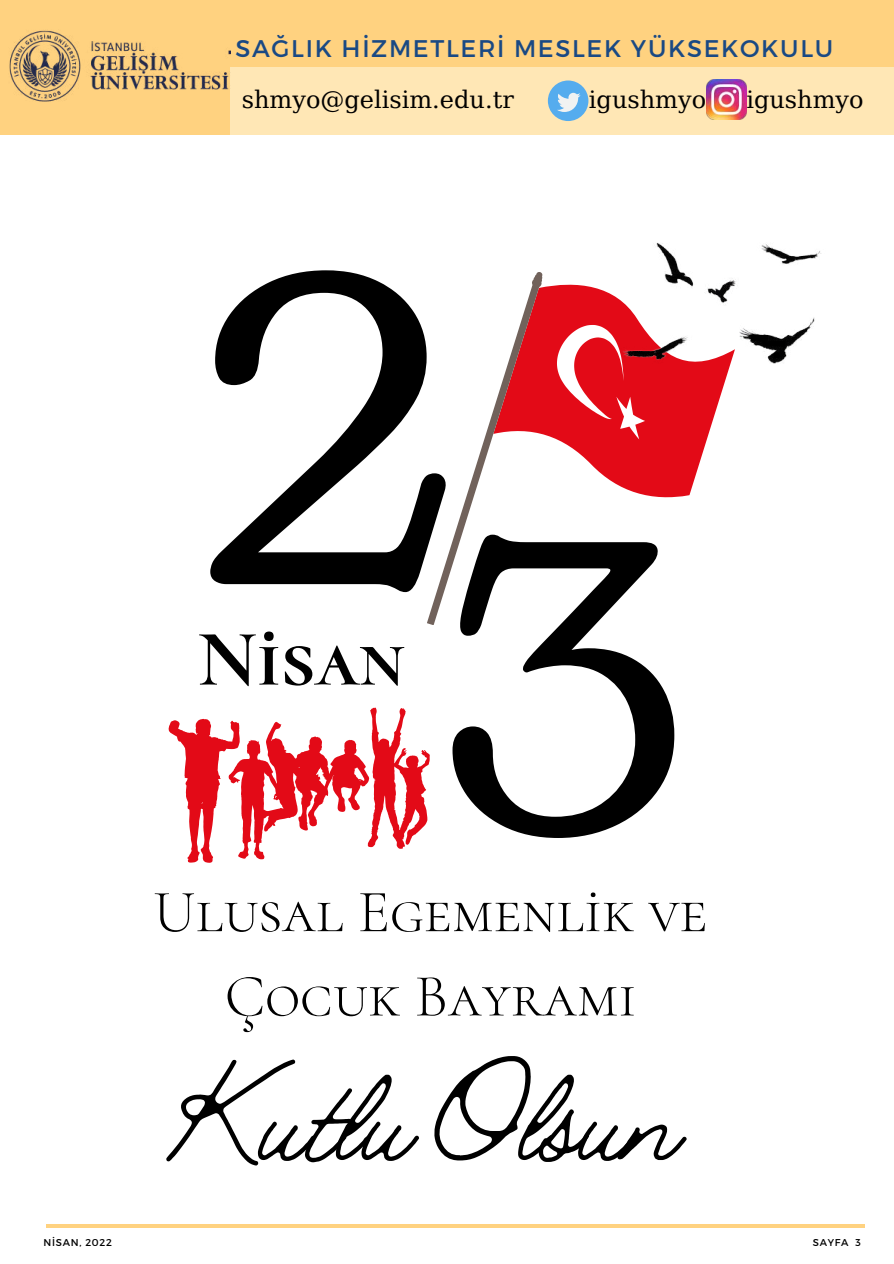
<style>
.page{position:relative;width:894px;height:1264px;background:#fff}
.page>*{position:absolute;margin:0;border:0;box-sizing:border-box;transform-origin:0 0}
.t1{font:441.15px "Bogart";color:#000}
.t2{font:415.8px "Bogart";color:#000}
.t3{font:300 148.05px "Jimmy Script";color:#000}
.t4{font:700 80.25px "Cormorant SC";color:#000}
.t5{font:300 60.45px/84.3px "Cormorant SC";color:#000;text-align:center}
.t6{font:24px "DejaVu Serif";color:#000}
.t7{font:24px "Montserrat";letter-spacing:.07em;color:#1a4984}
.t8{font:9.9px "Montserrat";letter-spacing:.07em;color:#000}
</style>
<div class="page">
<div style="left:0;top:0;width:893px;height:68px;background:#ffd280"></div>
<div style="left:0;top:67px;width:893px;height:68px;background:#ffe7b5"></div>
<div style="left:547px;top:80px;width:41px;height:41px;background:#55acee;border-radius:50%"></div>
<svg style="left:557px;top:93px;width:23px;height:19px"></svg>
<img style="left:706px;top:79px;width:40px;height:41px">
<div style="left:0;top:67px;width:230px;height:68px;background:#ffd280"></div>
<hr style="left:46px;top:1224px;width:817px;height:3px;background:#ffd280">
<svg style="left:573px;top:284px;width:158px;height:214px;fill:#e30a17"></svg>
<svg style="left:573px;top:321px;width:73px;height:125px"></svg>
<svg style="left:427px;top:272px;width:146px;height:353px"></svg>
<img style="left:612px;top:242px;width:209px;height:121px">
<svg style="left:168px;top:707px;width:262px;height:156px"></svg>
<img style="left:9px;top:30px;width:221px;height:72px">
<p class="t7" style="left:235px;top:33px;width:599px">SAĞLIK HİZMETLERİ MESLEK YÜKSEKOKULU</p>
<p class="t6" style="left:242px;top:85px;width:273px">shmyo@gelisim.edu.tr</p>
<p class="t6" style="left:588px;top:85px;width:119px">igushmyo</p>
<p class="t6" style="left:746px;top:85px;width:119px">igushmyo</p>
<h1 class="t1" style="left:181px;top:116px;width:286px">2</h1>
<h2 class="t2" style="left:435px;top:392px;width:250px">3</h2>
<h3 class="t4" style="left:197px;top:610px;width:209px">Nisan</h3>
<h3 class="t5" style="left:153px;top:869px;width:555px">Ulusal Egemenlik ve<br>Çocuk Bayramı</h3>
<h3 class="t3" style="left:183px;top:1023px;width:501px">Kutlu Olsun</h3>
<p class="t8" style="left:44px;top:1235px;width:70px">NİSAN, 2022</p>
<p class="t8" style="left:812px;top:1235px;width:50px">SAYFA 3</p>
</div>
